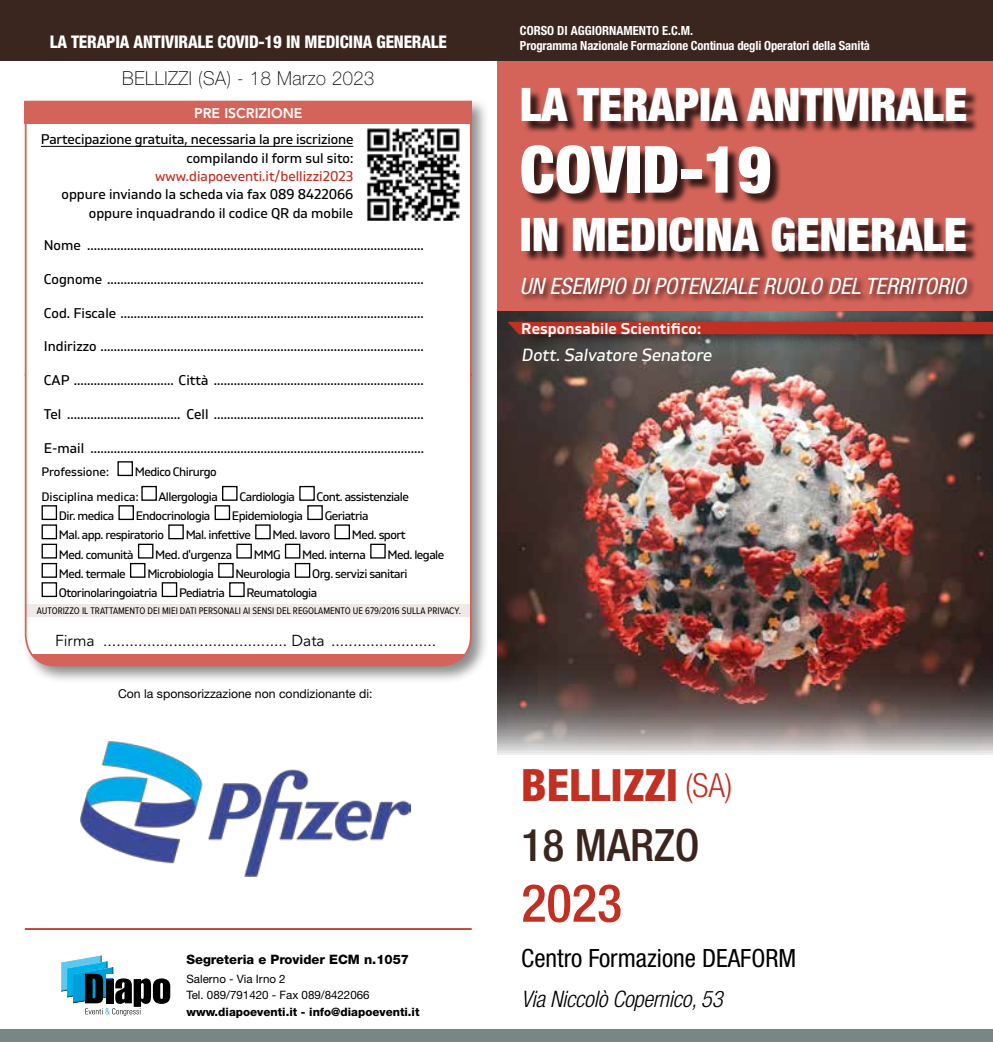
<style>
.page{position:relative;width:993px;height:1042px;background:#fff}
.page>*{position:absolute;margin:0;border:0;box-sizing:border-box;transform-origin:0 0}
.t1{font:900 condensed 65.1px "Helvetica Neue LT Std";color:#fff}
.t2{font:500 condensed 52.5px "Helvetica Neue LT Std";color:#c13023}
.t3{font:900 condensed 46.38px "Helvetica Neue LT Std";color:#fff}
.t4{font:800 condensed 44.62px/60.4px "Helvetica Neue LT Std";color:#c13023}
.t5{font:condensed 25.2px "Helvetica Neue LT Std";color:#000}
.t6{font:italic 300 condensed 22.75px "Helvetica Neue LT Std";letter-spacing:-.01em;color:#000}
.t7{font:italic condensed 22.57px "Helvetica Neue LT Std";color:#fff}
.t8{font:100 19.25px "Helvetica Neue LT Std";letter-spacing:.03em;color:#000;scale:.95 1}
.t9{font:800 condensed 17.5px "Helvetica Neue LT Std";letter-spacing:-.01em;color:#fff;scale:.96 1}
.t10{font:17.5px "Gilam";color:#fff}
.t11{font:15.75px "Avenir LT Std";color:#000}
.t12{font:600 15.75px "Gilam";letter-spacing:.01em;color:#fff}
.t13{font:14px/18.4px "Gilam";color:#000;text-align:right}
.t14{font:14px "Gilam";color:#c13023}
.t15{font:900 14px "Montserrat";color:#fff}
.t16{font:800 14px "Avenir LT Std";color:#fff}
.t17{font:800 12.95px "Helvetica Neue LT Std";color:#000}
.t18{font:700 condensed 12.6px/15px "Helvetica Neue LT Std";color:#fff}
.t19{font:12.25px "Gilam";letter-spacing:-.04em;color:#000}
.t20{font:12.25px/24.7px "Gilam";color:#000}
.t21{font:12.25px "Helvetica Neue LT Std";color:#000}
.t22{font:11.55px/16.3px "Helvetica Neue LT Std";color:#000}
.t23{font:800 11.55px "Helvetica Neue LT Std";color:#000}
.t24{font:9.97px "Proxima Nova A Cond";color:#000}
.s1{font-weight:300;font-size:33.25px}
.s2{font-weight:500;color:#3b251f}
</style>
<div class="page">
<div style="left:497px;top:60px;width:495px;height:252px;background:#d46459"></div>
<img style="left:497px;top:312px;width:495px;height:442px">
<div style="left:0;top:1029px;width:992px;height:13px;background:#788686"></div>
<hr style="left:25px;top:928px;width:446px;height:2px;background:#c13023">
<div style="left:21px;top:97px;width:468px;height:587px;background:#000;opacity:.45"></div>
<svg style="left:24px;top:100px;width:448px;height:567px"></svg>
<div style="left:25px;top:101px;width:446px;height:23px;background:#d46459"></div>
<div style="left:117px;top:461px;width:16px;height:15px;border:1px solid #000"></div>
<div style="left:141px;top:486px;width:16px;height:15px;border:1px solid #000"></div>
<div style="left:222px;top:486px;width:15px;height:15px;border:1px solid #000"></div>
<div style="left:299px;top:486px;width:16px;height:15px;border:1px solid #000"></div>
<div style="left:42px;top:505px;width:15px;height:15px;border:1px solid #000"></div>
<div style="left:118px;top:505px;width:16px;height:15px;border:1px solid #000"></div>
<div style="left:214px;top:505px;width:16px;height:15px;border:1px solid #000"></div>
<div style="left:307px;top:505px;width:16px;height:15px;border:1px solid #000"></div>
<div style="left:42px;top:524px;width:15px;height:15px;border:1px solid #000"></div>
<div style="left:168px;top:524px;width:16px;height:15px;border:1px solid #000"></div>
<div style="left:255px;top:524px;width:15px;height:15px;border:1px solid #000"></div>
<div style="left:334px;top:524px;width:16px;height:15px;border:1px solid #000"></div>
<div style="left:42px;top:544px;width:15px;height:14px;border:1px solid #000"></div>
<div style="left:138px;top:544px;width:15px;height:14px;border:1px solid #000"></div>
<div style="left:236px;top:544px;width:16px;height:14px;border:1px solid #000"></div>
<div style="left:285px;top:544px;width:15px;height:14px;border:1px solid #000"></div>
<div style="left:370px;top:544px;width:15px;height:14px;border:1px solid #000"></div>
<div style="left:42px;top:563px;width:15px;height:15px;border:1px solid #000"></div>
<div style="left:130px;top:563px;width:15px;height:15px;border:1px solid #000"></div>
<div style="left:218px;top:563px;width:15px;height:15px;border:1px solid #000"></div>
<div style="left:295px;top:563px;width:15px;height:15px;border:1px solid #000"></div>
<div style="left:42px;top:582px;width:15px;height:15px;border:1px solid #000"></div>
<div style="left:162px;top:582px;width:15px;height:15px;border:1px solid #000"></div>
<div style="left:229px;top:582px;width:15px;height:15px;border:1px solid #000"></div>
<hr style="left:41px;top:146px;width:312px;height:1px;background:#000">
<img style="left:358px;top:129px;width:109px;height:92px">
<svg style="left:61px;top:955px;width:109px;height:61px"></svg>
<div style="left:0;top:0;width:507px;height:61px;background:#3b251f"></div>
<div style="left:496px;top:0;width:496px;height:61px;background:#3b251f"></div>
<div style="left:511px;top:314px;width:481px;height:34px;background:#000;opacity:.55"></div>
<div style="left:507px;top:322px;width:485px;height:12px;background:#c13023"></div>
<div style="left:523px;top:90px;width:455px;height:43px;background:#000;opacity:.75"></div>
<div style="left:523px;top:147px;width:259px;height:58px;background:#000;opacity:.75"></div>
<div style="left:523px;top:219px;width:455px;height:44px;background:#000;opacity:.75"></div>
<div style="left:520px;top:276px;width:455px;height:26px;background:#000;opacity:.67"></div>
<img style="left:80px;top:741px;width:330px;height:136px">
<p class="t9" style="left:50px;top:31px;width:415px">LA TERAPIA ANTIVIRALE COVID-19 IN MEDICINA GENERALE</p>
<h3 class="t8" style="left:122px;top:67px;width:267px">BELLIZZI (SA) - 18 Marzo 2023</h3>
<p class="t16" style="left:194px;top:104px;width:110px">PRE ISCRIZIONE</p>
<p class="t15" style="left:187px;top:106px;width:123px">PRE ISCRIZIONE</p>
<p class="t13" style="left:41px;top:130px;width:314px">Partecipazione gratuita, necessaria la pre iscrizione compilando il form sul sito:</p>
<p class="t14" style="left:155px;top:166px;width:200px">www.diapoeventi.it/bellizzi2023</p>
<p class="t13" style="left:62px;top:185px;width:293px">oppure inviando la scheda via fax 089 8422066 oppure inquadrando il codice QR da mobile</p>
<p class="t13" style="left:44px;top:235px;width:381px">Nome .....................................................................................................</p>
<p class="t13" style="left:44px;top:269px;width:381px">Cognome ...............................................................................................</p>
<p class="t13" style="left:44px;top:303px;width:381px">Cod. Fiscale ...........................................................................................</p>
<p class="t13" style="left:44px;top:337px;width:381px">Indirizzo .................................................................................................</p>
<p class="t13" style="left:44px;top:370px;width:381px">CAP .............................. Città ...............................................................</p>
<p class="t13" style="left:44px;top:404px;width:381px">Tel .................................. Cell ...............................................................</p>
<p class="t13" style="left:44px;top:438px;width:381px">E-mail ....................................................................................................</p>
<p class="t20" style="left:42px;top:459px;width:176px;text-indent:93px">Medico Chirurgo<br>Disciplina medica:</p>
<p class="t20" style="left:42px;top:459px;width:69px">Professione:</p>
<p class="t19" style="left:158px;top:487px;width:61px">Allergologia</p>
<p class="t19" style="left:239px;top:487px;width:57px">Cardiologia</p>
<p class="t19" style="left:316px;top:487px;width:94px">Cont. assistenziale</p>
<p class="t19" style="left:59px;top:507px;width:57px">Dir. medica</p>
<p class="t19" style="left:136px;top:507px;width:76px">Endocrinologia</p>
<p class="t19" style="left:232px;top:507px;width:73px">Epidemiologia</p>
<p class="t19" style="left:324px;top:507px;width:45px">Geriatria</p>
<p class="t19" style="left:59px;top:526px;width:107px">Mal. app. respiratorio</p>
<p class="t19" style="left:186px;top:526px;width:67px">Mal. infettive</p>
<p class="t19" style="left:272px;top:526px;width:59px">Med. lavoro</p>
<p class="t19" style="left:352px;top:526px;width:55px">Med. sport</p>
<p class="t19" style="left:59px;top:545px;width:76px">Med. comunità</p>
<p class="t19" style="left:155px;top:545px;width:78px">Med. d'urgenza</p>
<p class="t19" style="left:254px;top:545px;width:28px">MMG</p>
<p class="t19" style="left:302px;top:545px;width:65px">Med. interna</p>
<p class="t19" style="left:387px;top:545px;width:58px">Med. legale</p>
<p class="t19" style="left:59px;top:564px;width:68px">Med. termale</p>
<p class="t19" style="left:147px;top:564px;width:68px">Microbiologia</p>
<p class="t19" style="left:235px;top:564px;width:56px">Neurologia</p>
<p class="t19" style="left:312px;top:564px;width:97px">Org. servizi sanitari</p>
<p class="t19" style="left:59px;top:584px;width:100px">Otorinolaringoiatria</p>
<p class="t19" style="left:179px;top:584px;width:47px">Pediatria</p>
<p class="t19" style="left:246px;top:584px;width:72px">Reumatologia</p>
<p class="t24" style="left:37px;top:606px;width:425px">AUTORIZZO IL TRATTAMENTO DEI MIEI DATI PERSONALI AI SENSI DEL REGOLAMENTO UE 679/2016 SULLA PRIVACY.</p>
<p class="t11" style="left:55px;top:631px;width:382px">Firma .......................................... Data ........................</p>
<p class="t21" style="left:118px;top:686px;width:256px">Con la sponsorizzazione non condizionante di:</p>
<p class="t17" style="left:186px;top:951px;width:224px">Segreteria e Provider ECM n.1057</p>
<p class="t22" style="left:186px;top:971px;width:185px">Salerno - Via Irno 2<br>Tel. 089/791420 - Fax 089/8422066</p>
<p class="t23" style="left:186px;top:1004px;width:234px">www.diapoeventi.it - info@diapoeventi.it</p>
<p class="t18" style="left:519px;top:23px;width:351px">Corso di aggiornamento E.C.M.<br>Programma Nazionale Formazione Continua degli Operatori della Sanità</p>
<h3 class="t3" style="left:519px;top:76px;width:448px">LA TERAPIA ANTIVIRALE</h3>
<h1 class="t1" style="left:519px;top:129px;width:253px">COVID-19</h1>
<h3 class="t3" style="left:519px;top:205px;width:448px">IN MEDICINA GENERALE</h3>
<h3 class="t7" style="left:519px;top:273px;width:447px">UN ESEMPIO DI POTENZIALE RUOLO DEL TERRITORIO</h3>
<p class="t12" style="left:521px;top:317px;width:181px">Responsabile Scientifico:</p>
<p class="t10" style="left:521px;top:341px;width:195px">Dott.Salvatore Senatore</p>
<h3 class="t4" style="left:521px;top:754px;width:213px">BELLIZZI <span class="s1">(SA)<br></span><span class="s2">18 MARZO</span></h3>
<h2 class="t2" style="left:521px;top:872px;width:102px">2023</h2>
<h3 class="t5" style="left:521px;top:943px;width:276px">Centro Formazione DEAFORM</h3>
<h3 class="t6" style="left:521px;top:986px;width:203px">Via Niccolò Copernico, 53</h3>
</div>
